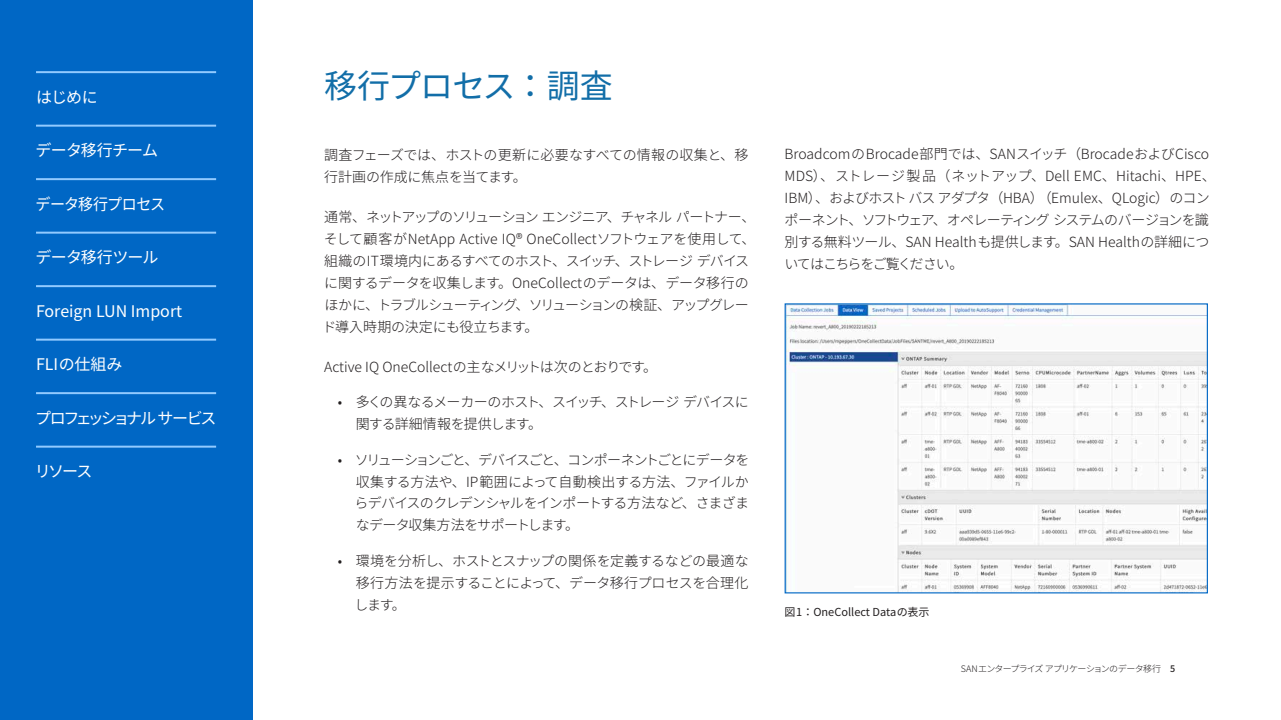
<style>
.page{position:relative;width:1281px;height:720px;background:#fff}
.page>*{position:absolute;margin:0;border:0;box-sizing:border-box;transform-origin:0 0}
.t1{font:33px "Noto Sans CJ Kjp";letter-spacing:-.025em;color:#126ea8}
.t2{font:16px "Noto Sans CJ Kjp";letter-spacing:-.04em;color:#fff}
.t3{font:16px "Noto Sans CJ Kjp";color:#fff}
.t4{font:16px "Noto Sans CJ Kjp";letter-spacing:-.155em;color:#fff}
.t5{font:16px "Noto Sans CJ Kjp";letter-spacing:-.04em;color:#fff;scale:.94 1}
.t6{font:300 14px/22px "Noto Sans CJ Kjp";letter-spacing:-.025em;color:#231f20}
.t7{font:300 14px/22px "Noto Sans CJ Kjp";letter-spacing:-.055em;color:#231f20}
.t8{font:300 14px "Noto Sans CJ Kjp";color:#231f20}
.t9{font:11px "Noto Sans CJ Kjp";color:#231f20}
.t10{font:300 9px "Noto Sans CJ Kjp";letter-spacing:-.08em;color:#231f20}
.s1{font-weight:500}
</style>
<div class="page">
<div style="left:0;top:0;width:252px;height:720px;background:#0067c5"></div>
<hr style="left:36px;top:71px;width:180px;height:2px;background:#92caff">
<hr style="left:36px;top:125px;width:180px;height:2px;background:#92caff">
<hr style="left:36px;top:178px;width:180px;height:2px;background:#92caff">
<hr style="left:36px;top:232px;width:180px;height:2px;background:#92caff">
<hr style="left:36px;top:285px;width:180px;height:2px;background:#92caff">
<hr style="left:36px;top:339px;width:180px;height:2px;background:#92caff">
<hr style="left:36px;top:392px;width:180px;height:2px;background:#92caff">
<hr style="left:36px;top:446px;width:180px;height:2px;background:#92caff">
<img style="left:786px;top:305px;width:419px;height:286px">
<p class="t2" style="left:36px;top:88px;width:63px">はじめに</p>
<p class="t2" style="left:36px;top:141px;width:124px">データ移行チーム</p>
<p class="t5" style="left:36px;top:195px;width:139px">データ移行プロセス</p>
<p class="t2" style="left:36px;top:248px;width:124px">データ移行ツール</p>
<p class="t3" style="left:36px;top:302px;width:148px">Foreign LUN Import</p>
<p class="t3" style="left:36px;top:355px;width:88px">FLIの仕組み</p>
<p class="t4" style="left:35px;top:409px;width:183px">プロフェッショナル サービス</p>
<p class="t2" style="left:35px;top:462px;width:59px">リソース</p>
<h1 class="t1" style="left:324px;top:68px;width:290px">移行プロセス：調査</h1>
<p class="t6" style="left:324px;top:144px;width:426px">調査フェーズでは、ホストの更新に必要なすべての情報の収集と、移行計画の作成に焦点を当てます。</p>
<p class="t6" style="left:322px;top:206px;width:434px">通常、ネットアップのソリューション エンジニア、チャネル パートナー、そして顧客がNetApp Active IQ® OneCollectソフトウェアを使用して、組織のIT環境内にあるすべてのホスト、スイッチ、ストレージ デバイスに関するデータを収集します。OneCollectのデータは、データ移行のほかに、トラブルシューティング、ソリューションの検証、アップグレード導入時期の決定にも役立ちます。</p>
<p class="t8" style="left:324px;top:358px;width:334px">Active IQ OneCollectの主なメリットは次のとおりです。</p>
<p class="t7" style="left:356px;top:391px;width:394px;text-indent:-18px">• 多くの異なるメーカーのホスト、スイッチ、ストレージ デバイスに関する詳細情報を提供します。</p>
<p class="t6" style="left:354px;top:449px;width:396px;text-align:justify;text-indent:-17px">• ソリューションごと、デバイスごと、コンポーネントごとにデータを収集する方法や、IP範囲によって自動検出する方法、ファイルからデバイスのクレデンシャルをインポートする方法など、さまざまなデータ収集方法をサポートします。</p>
<p class="t6" style="left:354px;top:550px;width:395px;text-align:justify;text-indent:-17px">• 環境を分析し、ホストとスナップの関係を定義するなどの最適な移行方法を提示することによって、データ移行プロセスを合理化します。</p>
<p class="t6" style="left:784px;top:144px;width:433px">BroadcomのBrocade部門では、SANスイッチ（BrocadeおよびCisco MDS）、ストレージ製品（ネットアップ、Dell EMC、Hitachi、HPE、IBM）、およびホスト バス アダプタ（HBA）（Emulex、QLogic）のコンポーネント、ソフトウェア、オペレーティング システムのバージョンを識別する無料ツール、SAN Healthも提供します。SAN Healthの詳細についてはこちらをご覧ください。</p>
<p class="t9" style="left:784px;top:606px;width:146px">図1：OneCollect Dataの表示</p>
<p class="t10" style="left:960px;top:664px;width:216px">SANエンタープライズ アプリケーションのデータ移行 <span class="s1">5</span></p>
</div>
